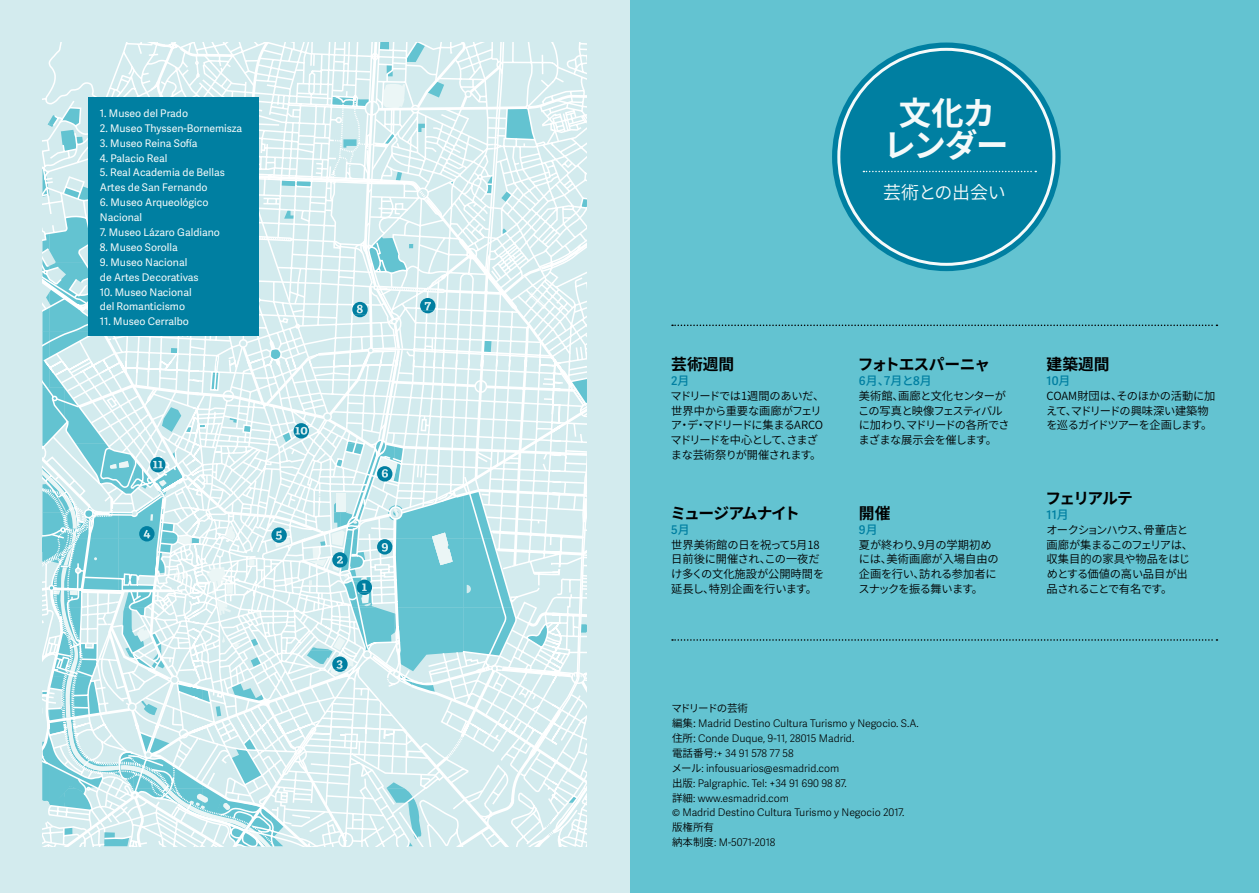
<style>
.page{position:relative;width:1259px;height:893px;background:#fff}
.page>*{position:absolute;margin:0;border:0;box-sizing:border-box;transform-origin:0 0}
.t1{font:700 32.4px/32.4px "Source Han Sans JP";letter-spacing:-.03em;color:#f5fafa;text-align:center}
.t2{font:18px "Source Han Sans JP";letter-spacing:-.02em;color:#f5fafa}
.t3{font:700 15.75px "Source Han Sans JP";letter-spacing:-.055em;color:#000}
.t4{font:700 15.75px "Source Han Sans JP";letter-spacing:-.085em;color:#000}
.t5{font:600 12px "Adelle Sans";color:#007fa1}
.t6{font:500 12px "Source Han Sans JP";color:#007fa1}
.t7{font:11.25px/14.9px "Source Han Sans JP";letter-spacing:-.03em;color:#000}
.t8{font:11.25px/14.9px "Source Han Sans JP";letter-spacing:-.05em;color:#000}
.t9{font:11.25px/14.9px "Source Han Sans JP";letter-spacing:-.01em;color:#000}
.t10{font:11.25px/14.9px "Source Han Sans JP";letter-spacing:-.065em;color:#000}
.t11{font:10.5px/14.9px "Adelle Sans";color:#f5fafa}
.t12{font:300 10.5px/14.9px "Adelle Sans";color:#000}
.t13{font:10.5px "Source Han Sans JP";letter-spacing:-.115em;color:#000}
.t14{font:10.5px "Source Han Sans JP";letter-spacing:-.065em;color:#000}
.s1{font-family:"Source Han Sans JP";font-weight:500}
.s2{font-family:"Adelle Sans";font-weight:600}
.s3{font-family:"Source Han Sans JP";font-weight:400}
</style>
<div class="page">
<div style="left:629px;top:0;width:630px;height:893px;background:#63c3d1"></div>
<div style="left:0;top:860px;width:65px;height:33px;background:#d3ebee"></div>
<div style="left:65px;top:860px;width:69px;height:33px;background:#d3ebee"></div>
<div style="left:134px;top:860px;width:69px;height:33px;background:#d3ebee"></div>
<div style="left:203px;top:860px;width:69px;height:33px;background:#d3ebee"></div>
<div style="left:272px;top:860px;width:69px;height:33px;background:#d3ebee"></div>
<div style="left:341px;top:860px;width:69px;height:33px;background:#d3ebee"></div>
<div style="left:410px;top:860px;width:69px;height:33px;background:#d3ebee"></div>
<div style="left:479px;top:860px;width:69px;height:33px;background:#d3ebee"></div>
<div style="left:548px;top:860px;width:69px;height:33px;background:#d3ebee"></div>
<div style="left:617px;top:860px;width:12px;height:33px;background:#d3ebee"></div>
<div style="left:0;top:791px;width:65px;height:70px;background:#d3ebee"></div>
<div style="left:65px;top:791px;width:69px;height:70px;background:#d3ebee"></div>
<div style="left:134px;top:791px;width:69px;height:70px;background:#d3ebee"></div>
<div style="left:203px;top:791px;width:69px;height:70px;background:#d3ebee"></div>
<div style="left:272px;top:791px;width:69px;height:70px;background:#d3ebee"></div>
<div style="left:341px;top:791px;width:69px;height:70px;background:#d3ebee"></div>
<div style="left:410px;top:791px;width:69px;height:70px;background:#d3ebee"></div>
<div style="left:479px;top:791px;width:69px;height:70px;background:#d3ebee"></div>
<svg style="left:548px;top:791px;width:69px;height:70px;fill:#d3ebee"></svg>
<div style="left:617px;top:791px;width:12px;height:70px;background:#d3ebee"></div>
<div style="left:0;top:722px;width:65px;height:70px;background:#d3ebee"></div>
<div style="left:548px;top:722px;width:69px;height:70px;background:#d3ebee"></div>
<div style="left:617px;top:722px;width:12px;height:70px;background:#d3ebee"></div>
<div style="left:0;top:654px;width:65px;height:69px;background:#d3ebee"></div>
<div style="left:548px;top:654px;width:69px;height:69px;background:#d3ebee"></div>
<div style="left:617px;top:654px;width:12px;height:69px;background:#d3ebee"></div>
<div style="left:0;top:585px;width:65px;height:69px;background:#d3ebee"></div>
<div style="left:548px;top:585px;width:69px;height:69px;background:#d3ebee"></div>
<div style="left:617px;top:585px;width:12px;height:69px;background:#d3ebee"></div>
<div style="left:0;top:516px;width:65px;height:69px;background:#d3ebee"></div>
<div style="left:548px;top:516px;width:69px;height:69px;background:#d3ebee"></div>
<div style="left:617px;top:516px;width:12px;height:69px;background:#d3ebee"></div>
<div style="left:0;top:447px;width:65px;height:69px;background:#d3ebee"></div>
<div style="left:548px;top:447px;width:69px;height:69px;background:#d3ebee"></div>
<div style="left:617px;top:447px;width:12px;height:69px;background:#d3ebee"></div>
<div style="left:0;top:378px;width:65px;height:69px;background:#d3ebee"></div>
<div style="left:548px;top:378px;width:69px;height:69px;background:#d3ebee"></div>
<div style="left:617px;top:378px;width:12px;height:69px;background:#d3ebee"></div>
<div style="left:0;top:309px;width:65px;height:69px;background:#d3ebee"></div>
<div style="left:548px;top:309px;width:69px;height:69px;background:#d3ebee"></div>
<div style="left:617px;top:309px;width:12px;height:69px;background:#d3ebee"></div>
<div style="left:0;top:240px;width:65px;height:69px;background:#d3ebee"></div>
<div style="left:548px;top:240px;width:69px;height:69px;background:#d3ebee"></div>
<div style="left:617px;top:240px;width:12px;height:69px;background:#d3ebee"></div>
<div style="left:0;top:171px;width:65px;height:69px;background:#d3ebee"></div>
<div style="left:548px;top:171px;width:69px;height:69px;background:#d3ebee"></div>
<div style="left:617px;top:171px;width:12px;height:69px;background:#d3ebee"></div>
<div style="left:0;top:102px;width:65px;height:69px;background:#d3ebee"></div>
<div style="left:548px;top:102px;width:69px;height:69px;background:#d3ebee"></div>
<div style="left:617px;top:102px;width:12px;height:69px;background:#d3ebee"></div>
<div style="left:0;top:33px;width:65px;height:69px;background:#d3ebee"></div>
<div style="left:65px;top:33px;width:69px;height:69px;background:#d3ebee"></div>
<div style="left:134px;top:33px;width:69px;height:69px;background:#d3ebee"></div>
<div style="left:203px;top:33px;width:69px;height:69px;background:#d3ebee"></div>
<div style="left:272px;top:33px;width:69px;height:69px;background:#d3ebee"></div>
<div style="left:341px;top:33px;width:69px;height:69px;background:#d3ebee"></div>
<div style="left:410px;top:33px;width:69px;height:69px;background:#d3ebee"></div>
<div style="left:479px;top:33px;width:69px;height:69px;background:#d3ebee"></div>
<div style="left:548px;top:33px;width:69px;height:69px;background:#d3ebee"></div>
<div style="left:617px;top:33px;width:12px;height:69px;background:#d3ebee"></div>
<div style="left:0;top:0;width:65px;height:33px;background:#d3ebee"></div>
<div style="left:65px;top:0;width:69px;height:33px;background:#d3ebee"></div>
<div style="left:134px;top:0;width:69px;height:33px;background:#d3ebee"></div>
<div style="left:203px;top:0;width:69px;height:33px;background:#d3ebee"></div>
<div style="left:272px;top:0;width:69px;height:33px;background:#d3ebee"></div>
<div style="left:341px;top:0;width:69px;height:33px;background:#d3ebee"></div>
<div style="left:410px;top:0;width:69px;height:33px;background:#d3ebee"></div>
<div style="left:479px;top:0;width:69px;height:33px;background:#d3ebee"></div>
<div style="left:548px;top:0;width:69px;height:33px;background:#d3ebee"></div>
<div style="left:617px;top:0;width:12px;height:33px;background:#d3ebee"></div>
<svg style="left:557px;top:100px;width:30px;height:661px"></svg>
<svg style="left:43px;top:43px;width:514px;height:803px"></svg>
<div style="left:89px;top:97px;width:170px;height:238px;background:#007fa1"></div>
<svg style="left:672px;top:325px;width:545px;height:1px"></svg>
<svg style="left:672px;top:639px;width:545px;height:2px"></svg>
<div style="left:832px;top:43px;width:228px;height:228px;background:#007fa1;border-radius:50%"></div>
<svg style="left:863px;top:171px;width:173px;height:1px"></svg>
<p class="t11" style="left:100px;top:105px;width:90px">1. Museo del Prado</p>
<p class="t11" style="left:100px;top:120px;width:144px">2. Museo Thyssen-Bornemisza</p>
<p class="t11" style="left:100px;top:135px;width:99px">3. Museo Reina Sofía</p>
<p class="t11" style="left:100px;top:150px;width:69px">4. Palacio Real</p>
<p class="t11" style="left:100px;top:165px;width:127px">5. Real Academia de Bellas<br>Artes de San Fernando</p>
<p class="t11" style="left:100px;top:195px;width:110px">6. Museo Arqueológico<br>Nacional</p>
<p class="t11" style="left:100px;top:224px;width:121px">7. Museo Lázaro Galdiano</p>
<p class="t11" style="left:100px;top:239px;width:79px">8. Museo Sorolla</p>
<p class="t11" style="left:100px;top:254px;width:100px">9. Museo Nacional de Artes Decorativas</p>
<p class="t11" style="left:100px;top:284px;width:93px">10. Museo Nacional del Romanticismo</p>
<p class="t11" style="left:100px;top:314px;width:90px">11. Museo Cerralbo</p>
<h1 class="t1" style="left:883px;top:97px;width:127px">文化カレンダー</h1>
<h2 class="t2" style="left:883px;top:183px;width:124px">芸術との出会い</h2>
<h3 class="t3" style="left:671px;top:355px;width:64px">芸術週間</h3>
<p class="t5" style="left:671px;top:372px;width:20px">2<span class="s1">月</span></p>
<p class="t8" style="left:670px;top:388px;width:155px">マドリードでは1週間のあいだ、世界中から重要な画廊がフェリア・デ・マドリードに集まるARCOマドリードを中心として、さまざまな芸術祭りが開催されます。</p>
<h3 class="t4" style="left:670px;top:504px;width:131px">ミュージアムナイト</h3>
<p class="t5" style="left:671px;top:521px;width:20px">5<span class="s1">月</span></p>
<p class="t9" style="left:671px;top:537px;width:154px">世界美術館の日を祝って5月18日前後に開催され、この一夜だけ多くの文化施設が公開時間を延長し、特別企画を行います。</p>
<h3 class="t3" style="left:858px;top:355px;width:134px">フォトエスパーニャ</h3>
<p class="t6" style="left:859px;top:374px;width:74px"><span class="s2">6</span>月、7月と<span class="s2">8</span>月</p>
<p class="t10" style="left:858px;top:388px;width:153px">美術館、画廊と文化センターがこの写真と映像フェスティバルに加わり、マドリードの各所でさまざまな展示会を催します。</p>
<h3 class="t3" style="left:859px;top:504px;width:33px">開催</h3>
<p class="t5" style="left:859px;top:521px;width:20px">9<span class="s1">月</span></p>
<p class="t7" style="left:858px;top:537px;width:142px">夏が終わり、9月の学期初めには、美術画廊が入場自由の企画を行い、訪れる参加者にスナックを振る舞います。</p>
<h3 class="t3" style="left:1046px;top:355px;width:64px">建築週間</h3>
<p class="t5" style="left:1046px;top:372px;width:25px">10<span class="s1">月</span></p>
<p class="t7" style="left:1046px;top:388px;width:171px">COAM財団は、そのほかの活動に加えて、マドリードの興味深い建築物を巡るガイドツアーを企画します。</p>
<h3 class="t3" style="left:1045px;top:489px;width:89px">フェリアルテ</h3>
<p class="t5" style="left:1046px;top:506px;width:24px">11<span class="s1">月</span></p>
<p class="t7" style="left:1046px;top:522px;width:148px">オークションハウス、骨董店と画廊が集まるこのフェリアは、収集目的の家具や物品をはじめとする価値の高い品目が出品されることで有名です。</p>
<p class="t13" style="left:671px;top:702px;width:78px">マドリードの芸術</p>
<p class="t12" style="left:671px;top:716px;width:249px"><span class="s3">編集:</span> Madrid Destino Cultura Turismo y Negocio. S.A.<span class="s3">住所:</span> Conde Duque, 9-11, 28015 Madrid.<br><span class="s3">電話番号:</span>+ 34 91 578 77 58<br><span class="s3">メール</span>: infousuarios@esmadrid.com<br><span class="s3">出版</span>: Palgraphic. Tel: +34 91 690 98 87.<br><span class="s3">詳細</span>: www.esmadrid.com<br>© Madrid Destino Cultura Turismo y Negocio 2017.</p>
<p class="t14" style="left:672px;top:821px;width:43px">版権所有</p>
<p class="t12" style="left:672px;top:835px;width:105px"><span class="s3">納本制度</span>: M-5071-2018</p>
</div>
